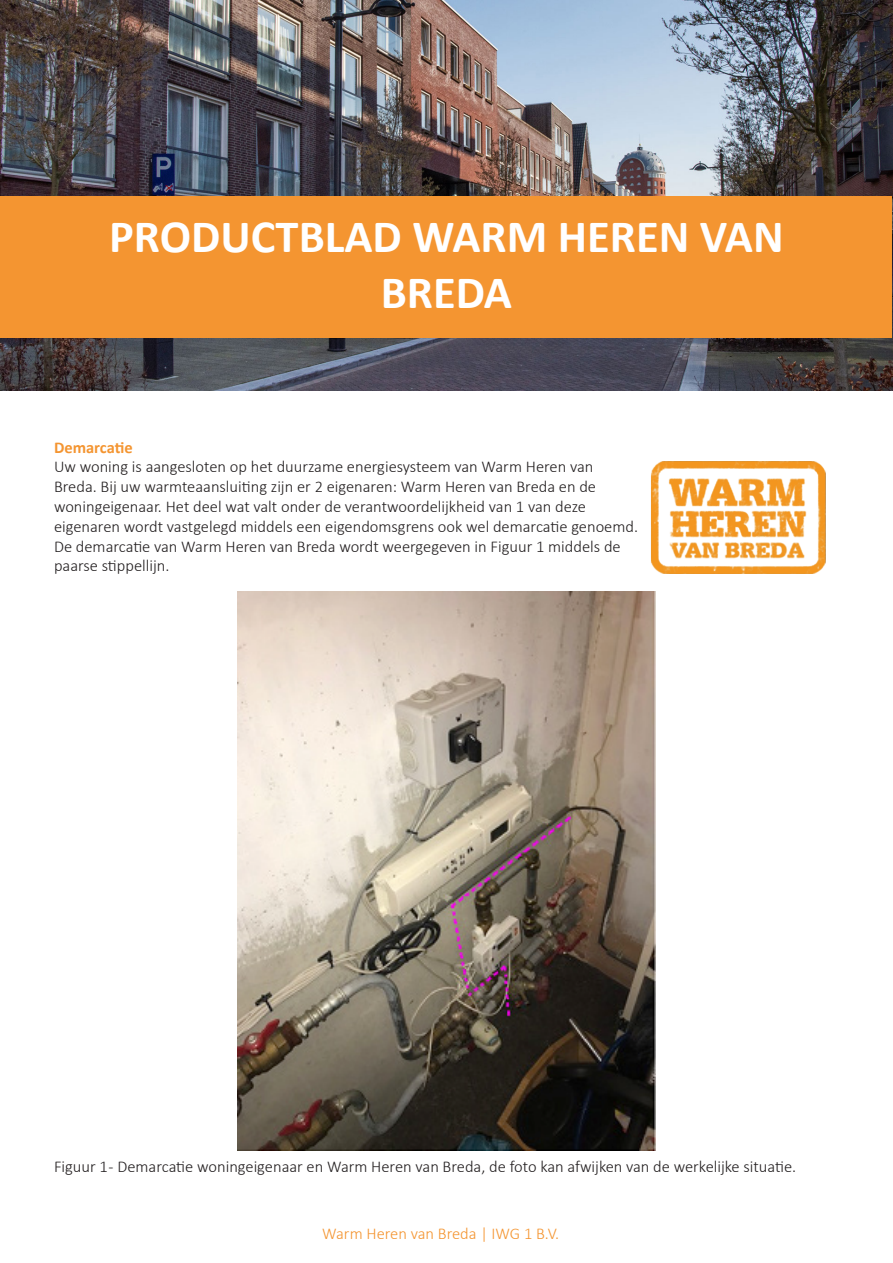
<style>
.page{position:relative;width:893px;height:1263px;background:#fff}
.page>*{position:absolute;margin:0;border:0;box-sizing:border-box;transform-origin:0 0}
.t1{font:700 46.5px/55.8px "Calibri";color:#fff;text-align:center}
.t2{font:300 16.5px/19.8px "Calibri";color:#231f20}
.t3{font:300 16.5px "Calibri";color:#f49531}
.t4{font:700 16.5px "Calibri";color:#f49531}
</style>
<div class="page">
<img style="left:0;top:0;width:893px;height:390px">
<div style="left:1px;top:196px;width:891px;height:141px;background:#f49531"></div>
<img style="left:651px;top:461px;width:175px;height:113px">
<img style="left:237px;top:591px;width:419px;height:559px">
<p class="t1" style="left:109px;top:207px;width:676px">PRODUCTBLAD WARM HEREN VAN<br>BREDA</p>
<p class="t4" style="left:54px;top:435px;width:80px">Demarcatie</p>
<p class="t2" style="left:54px;top:457px;width:586px">Uw woning is aangesloten op het duurzame energiesysteem van Warm Heren van Breda. Bij uw warmteaansluiting zijn er 2 eigenaren: Warm Heren van Breda en de woningeigenaar. Het deel wat valt onder de verantwoordelijkheid van 1 van deze eigenaren wordt vastgelegd middels een eigendomsgrens ook wel demarcatie genoemd.</p>
<p class="t2" style="left:54px;top:536px;width:568px">De demarcatie van Warm Heren van Breda wordt weergegeven in Figuur 1 middels de paarse stippellijn.</p>
<p class="t2" style="left:54px;top:1157px;width:744px">Figuur 1 - Demarcatie woningeigenaar en Warm Heren van Breda, de foto kan afwijken van de werkelijke situatie.</p>
<p class="t3" style="left:322px;top:1223px;width:238px">Warm Heren van Breda | IWG 1 B.V.</p>
</div>
